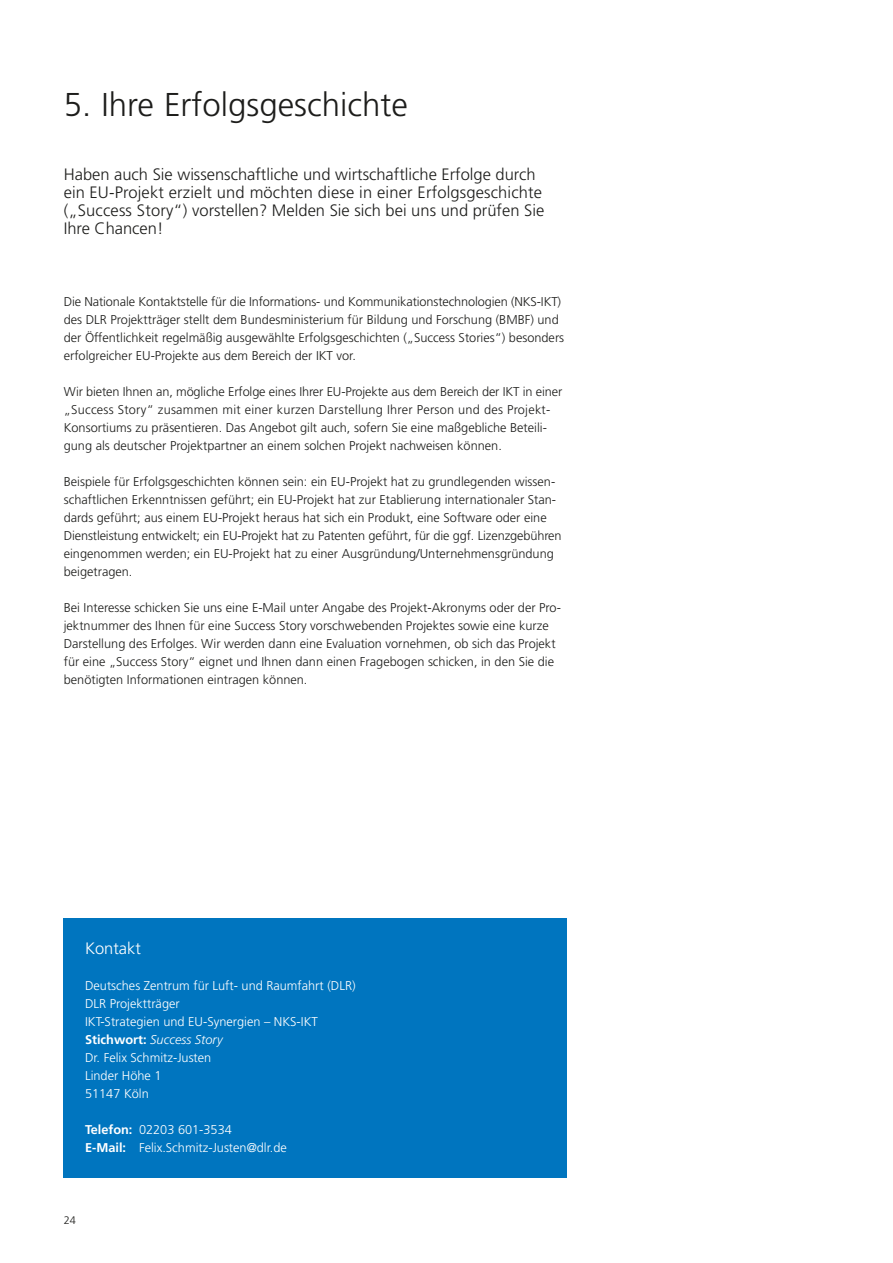
<style>
.page{position:relative;width:893px;height:1263px;background:#fff}
.page>*{position:absolute;margin:0;border:0;box-sizing:border-box;transform-origin:0 0}
.t1{font:300 33px "Frutiger LT Std";color:#1d1d1b}
.t2{font:300 16.5px/18px "Frutiger LT Std";color:#1d1d1b}
.t3{font:300 16.5px "Frutiger LT Std";color:#fff}
.t4{font:300 12.75px/18px "Frutiger LT Std";color:#1d1d1b}
.t5{font:300 12.75px/18px "Frutiger LT Std";color:#fff}
.t6{font:300 10.95px "Frutiger LT Std";color:#1d1d1b}
.s1{font-weight:700}
.s2{font-style:italic}
</style>
<div class="page">
<div style="left:64px;top:918px;width:503px;height:260px;background:#0075bf"></div>
<h1 class="t1" style="left:64px;top:86px;width:346px">5. Ihre Erfolgsgeschichte</h1>
<p class="t2" style="left:64px;top:166px;width:482px">Haben auch Sie wissenschaftliche und wirtschaftliche Erfolge durch ein EU-Projekt erzielt und möchten diese in einer Erfolgsgeschichte („Success Story“) vorstellen? Melden Sie sich bei uns und prüfen Sie Ihre Chancen!</p>
<p class="t4" style="left:64px;top:293px;width:502px">Die Nationale Kontaktstelle für die Informations- und Kommunikationstechnologien (NKS-IKT) des DLR Projektträger stellt dem Bundesministerium für Bildung und Forschung (BMBF) und der Öffentlichkeit regelmäßig ausgewählte Erfolgsgeschichten („Success Stories“) besonders erfolgreicher EU-Projekte aus dem Bereich der IKT vor.</p>
<p class="t4" style="left:64px;top:383px;width:500px">Wir bieten Ihnen an, mögliche Erfolge eines Ihrer EU-Projekte aus dem Bereich der IKT in einer „Success Story“ zusammen mit einer kurzen Darstellung Ihrer Person und des Projekt-Konsortiums zu präsentieren. Das Angebot gilt auch, sofern Sie eine maßgebliche Beteili&shy;gung als deutscher Projektpartner an einem solchen Projekt nachweisen können.</p>
<p class="t4" style="left:64px;top:473px;width:499px">Beispiele für Erfolgsgeschichten können sein: ein EU-Projekt hat zu grundlegenden wissen&shy;schaftlichen Erkenntnissen geführt; ein EU-Projekt hat zur Etablierung internationaler Stan&shy;dards geführt; aus einem EU-Projekt heraus hat sich ein Produkt, eine Software oder eine Dienstleistung entwickelt; ein EU-Projekt hat zu Patenten geführt, für die ggf. Lizenzgebühren eingenommen werden; ein EU-Projekt hat zu einer Ausgründung/Unternehmensgründung beigetragen.</p>
<p class="t4" style="left:64px;top:599px;width:499px">Bei Interesse schicken Sie uns eine E-Mail unter Angabe des Projekt-Akronyms oder der Pro&shy;jektnummer des Ihnen für eine Success Story vorschwebenden Projektes sowie eine kurze Darstellung des Erfolges. Wir werden dann eine Evaluation vornehmen, ob sich das Projekt für eine „Success Story“ eignet und Ihnen dann einen Fragebogen schicken, in den Sie die benötigten Informationen eintragen können.</p>
<p class="t3" style="left:85px;top:939px;width:57px">Kontakt</p>
<p class="t5" style="left:85px;top:977px;width:272px">Deutsches Zentrum für Luft- und Raumfahrt (DLR)<br>DLR Projektträger<br>IKT-Strategien und EU-Synergien – NKS-IKT<br><span class="s1">Stichwort:</span> <span class="s2">Success Story<br></span>Dr. Felix Schmitz-Justen<br>Linder Höhe 1<br>51147 Köln</p>
<p class="t5" style="left:85px;top:1121px;width:203px"><span class="s1">Telefon:</span> 02203 601-3534<br><span class="s1">E-Mail:</span> Felix.Schmitz-Justen@dlr.de</p>
<p class="t6" style="left:64px;top:1214px;width:14px">24</p>
</div>
